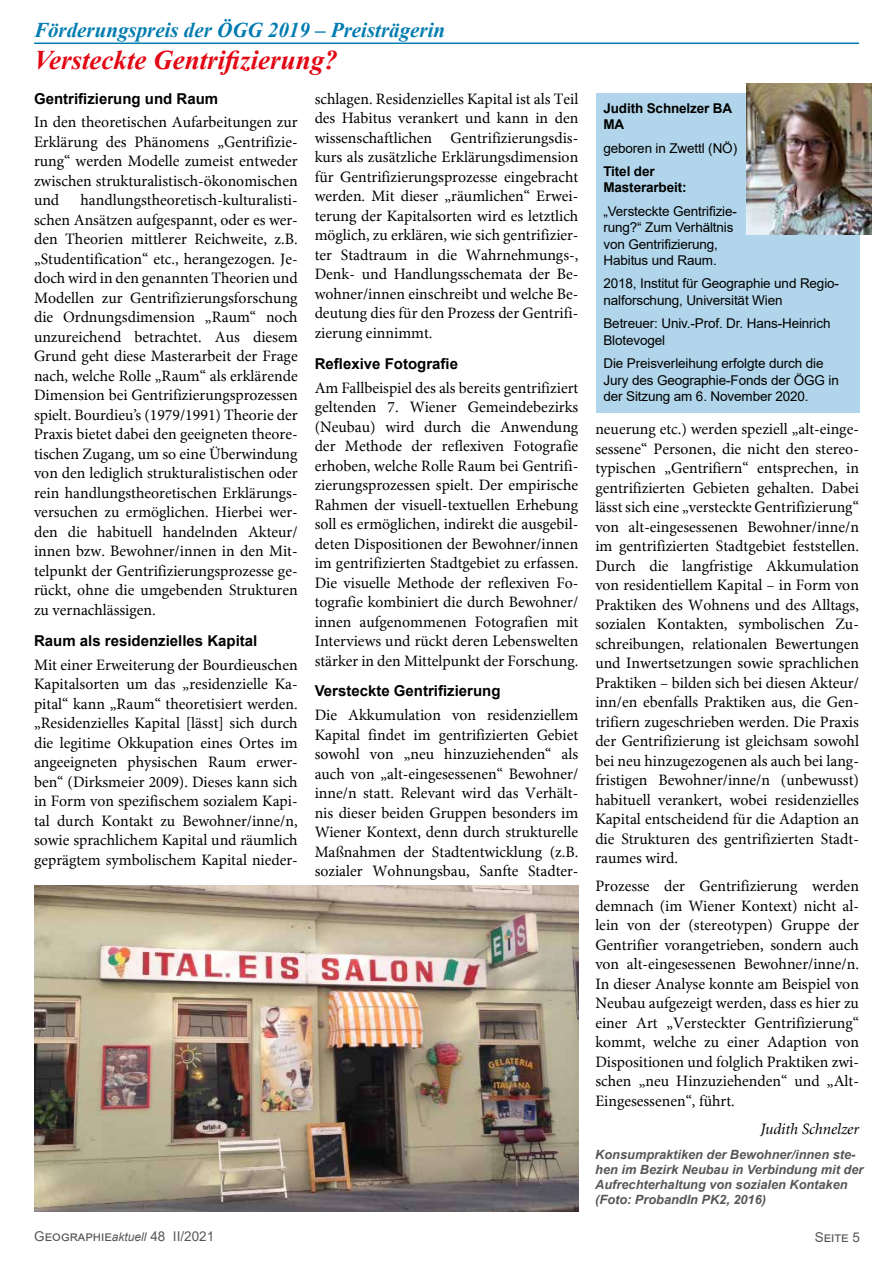
<style>
.page{position:relative;width:893px;height:1263px;background:#fff}
.page>*{position:absolute;margin:0;border:0;box-sizing:border-box;transform-origin:0 0}
.t1{font:italic 700 27px "Times New Roman";color:#e30613}
.t2{font:italic 700 21px "Times New Roman";color:#007cb0}
.t3{font:15.75px/19.5px "Minion";color:#000;text-align:justify}
.t4{font:italic 15.75px "Minion";color:#000}
.t5{font:700 15px "Arial";color:#000}
.t6{font:13.5px/16.5px "Arial";letter-spacing:-.01em;color:#000}
.t7{font:700 13.5px/16.5px "Arial";letter-spacing:-.01em;color:#000}
.t8{font:13.5px "Arial";color:#575756}
.t9{font:italic 700 12.75px/15px "Arial";color:#575756}
.s1{font-style:italic;font-size:12px}
</style>
<div class="page">
<hr style="left:34px;top:43px;width:825px;height:1px;background:#007cb0">
<div style="left:596px;top:93px;width:264px;height:319px;background:#b1d5ea"></div>
<img style="left:34px;top:886px;width:544px;height:326px">
<img style="left:746px;top:83px;width:126px;height:152px">
<h2 class="t2" style="left:34px;top:15px;width:413px">Förderungspreis der ÖGG 2019 – Preisträgerin</h2>
<h1 class="t1" style="left:34px;top:41px;width:305px">Versteckte Gentrifizierung?</h1>
<p class="t5" style="left:34px;top:88px;width:186px">Gentrifizierung und Raum</p>
<p class="t3" style="left:34px;top:112px;width:265px">In den theoretischen Aufarbeitungen zur Erklärung des Phänomens „Gentrifizie&shy;rung“ werden Modelle zumeist entweder zwischen strukturalistisch-ökonomischen und</p>
<p class="t3" style="left:315px;top:89px;width:265px">schlagen. Residenzielles Kapital ist als Teil des Habitus verankert und kann in den wissenschaftlichen Gentrifizierungsdis&shy;kurs als zusätzliche Erklärungsdimension für Gentrifizierungsprozesse eingebracht werden. Mit dieser „räumlichen“ Erwei&shy;terung der Kapitalsorten wird es letztlich möglich, zu erklären, wie sich gentrifizier&shy;ter Stadtraum in die Wahrnehmungs-, Denk- und Handlungsschemata der Be&shy;wohner/innen einschreibt und welche Be&shy;deutung dies für den Prozess der Gentrifi&shy;zierung einnimmt.</p>
<p class="t5" style="left:315px;top:353px;width:145px">Reflexive Fotografie</p>
<p class="t3" style="left:315px;top:378px;width:265px">Am Fallbeispiel des als bereits gentrifiziert geltenden 7. Wiener Gemeindebezirks (Neubau) wird durch die Anwendung der Methode der reflexiven Fotografie erhoben, welche Rolle Raum bei Gentrifi&shy;zierungsprozessen spielt. Der empirische Rahmen der visuell-textuellen Erhebung soll es ermöglichen, indirekt die ausgebil&shy;deten Dispositionen der Bewohner/innen im gentrifizierten Stadtgebiet zu erfassen.<br>Die visuelle Methode der reflexiven Fo&shy;tografie kombiniert die durch Bewohner/ innen aufgenommenen Fotografien mit Interviews und rückt deren Lebenswelten stärker in den Mittelpunkt der Forschung.</p>
<p class="t5" style="left:315px;top:680px;width:187px">Versteckte Gentrifizierung</p>
<p class="t3" style="left:315px;top:705px;width:265px">Die Akkumulation von residenziellem Kapital findet im gentrifizierten Gebiet sowohl von „neu hinzuziehenden“ als auch von „alt-eingesessenen“ Bewohner/ inne/n statt. Relevant wird das Verhält&shy;nis dieser beiden Gruppen besonders im Wiener Kontext, denn durch strukturelle Maßnahmen der Stadtentwicklung (z.B. sozialer Wohnungsbau, Sanfte Stadter-</p>
<p class="t3" style="left:34px;top:190px;width:265px;text-indent:47px">handlungstheoretisch-kulturalisti&shy;schen Ansätzen aufgespannt, oder es wer&shy;den Theorien mittlerer Reichweite, z.B. „Studentification“ etc., herangezogen. Je&shy;doch wird in den genannten Theorien und Modellen zur Gentrifizierungsforschung die Ordnungsdimension „Raum“ noch unzureichend betrachtet. Aus diesem Grund geht diese Masterarbeit der Frage nach, welche Rolle „Raum“ als erklärende Dimension bei Gentrifizierungsprozessen spielt. Bourdieu’s (1979/1991) Theorie der Praxis bietet dabei den geeigneten theore&shy;tischen Zugang, um so eine Überwindung von den lediglich strukturalistischen oder rein handlungstheoretischen Erklärungs&shy;versuchen zu ermöglichen. Hierbei wer&shy;den die habituell handelnden Akteur/ innen bzw. Bewohner/innen in den Mit&shy;telpunkt der Gentrifizierungsprozesse ge&shy;rückt, ohne die umgebenden Strukturen zu vernachlässigen.</p>
<p class="t5" style="left:34px;top:630px;width:225px">Raum als residenzielles Kapital</p>
<p class="t3" style="left:34px;top:655px;width:265px">Mit einer Erweiterung der Bourdieuschen Kapitalsorten um das „residenzielle Ka&shy;pital“ kann „Raum“ theoretisiert werden. „Residenzielles Kapital [lässt] sich durch die legitime Okkupation eines Ortes im angeeigneten physischen Raum erwer&shy;ben“ (Dirksmeier 2009). Dieses kann sich in Form von spezifischem sozialem Kapi&shy;tal durch Kontakt zu Bewohner/inne/n, sowie sprachlichem Kapital und räumlich geprägtem symbolischem Kapital nieder-</p>
<p class="t7" style="left:603px;top:100px;width:130px">Judith Schnelzer BA<br>MA</p>
<p class="t6" style="left:603px;top:139px;width:135px">geboren in Zwettl (NÖ)</p>
<p class="t7" style="left:603px;top:163px;width:85px">Titel der<br>Masterarbeit:</p>
<p class="t6" style="left:603px;top:203px;width:135px">„Versteckte Gentrifizie&shy;rung?“ Zum Verhältnis von Gentrifizierung,<br>Habitus und Raum.</p>
<p class="t6" style="left:603px;top:275px;width:237px">2018, Institut für Geographie und Regio&shy;nalforschung, Universität Wien</p>
<p class="t6" style="left:603px;top:315px;width:229px">Betreuer: Univ.-Prof. Dr. Hans-Heinrich<br>Blotevogel</p>
<p class="t6" style="left:603px;top:355px;width:237px">Die Preisverleihung erfolgte durch die<br>Jury des Geographie-Fonds der ÖGG in der Sitzung am 6. November 2020.</p>
<p class="t3" style="left:595px;top:419px;width:265px">neuerung etc.) werden speziell „alt-einge&shy;sessene“ Personen, die nicht den stereo&shy;typischen „Gentrifiern“ entsprechen, in gentrifizierten Gebieten gehalten. Dabei lässt sich eine „versteckte Gentrifizierung“ von alt-eingesessenen Bewohner/inne/n im gentrifizierten Stadtgebiet feststellen.<br>Durch die langfristige Akkumulation von residentiellem Kapital – in Form von Praktiken des Wohnens und des Alltags, sozialen Kontakten, symbolischen Zu&shy;schreibungen, relationalen Bewertungen und Inwertsetzungen sowie sprachlichen Praktiken – bilden sich bei diesen Akteur/ inn/en ebenfalls Praktiken aus, die Gen&shy;trifiern zugeschrieben werden. Die Praxis der Gentrifizierung ist gleichsam sowohl bei neu hinzugezogenen als auch bei lang&shy;fristigen Bewohner/inne/n (unbewusst) habituell verankert, wobei residenzielles Kapital entscheidend für die Adaption an die Strukturen des gentrifizierten Stadt&shy;raumes wird.</p>
<p class="t3" style="left:595px;top:876px;width:265px">Prozesse der Gentrifizierung werden demnach (im Wiener Kontext) nicht al&shy;lein von der (stereotypen) Gruppe der Gentrifier vorangetrieben, sondern auch von alt-eingesessenen Bewohner/inne/n.<br>In dieser Analyse konnte am Beispiel von Neubau aufgezeigt werden, dass es hier zu einer Art „Versteckter Gentrifizierung“ kommt, welche zu einer Adaption von Dispositionen und folglich Praktiken zwi&shy;schen „neu Hinzuziehenden“ und „Alt-Eingesessenen“, führt.</p>
<p class="t4" style="left:760px;top:1121px;width:100px">Judith Schnelzer</p>
<p class="t9" style="left:595px;top:1148px;width:270px">Konsumpraktiken der Bewohner/innen ste&shy;hen im Bezirk Neubau in Verbindung mit der Aufrechterhaltung von sozialen Kontaken (Foto: ProbandIn PK2, 2016)</p>
<p class="t8" style="left:34px;top:1227px;width:181px">Geographie<span class="s1">aktuell</span> 48 II/2021</p>
<p class="t8" style="left:815px;top:1228px;width:47px">Seite 5</p>
</div>
